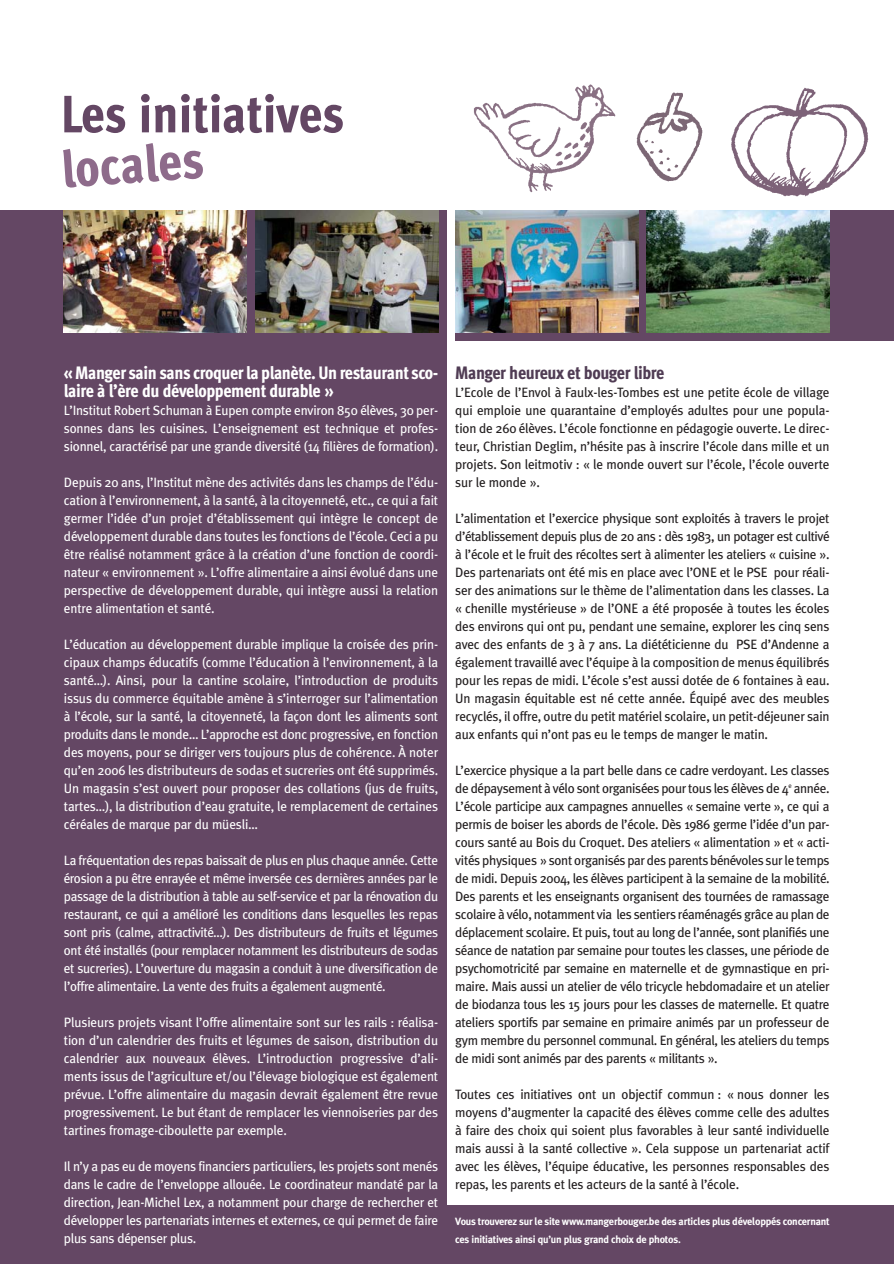
<style>
.page{position:relative;width:894px;height:1264px;background:#fff}
.page>*{position:absolute;margin:0;border:0;box-sizing:border-box;transform-origin:0 0}
.t1{font:800 52.5px "Meta Cond";letter-spacing:-.005em;color:#644764}
.t2{font:800 52.5px "Meta Cond";color:#8e6b8b}
.t3{font:800 18px/18px "Meta Cond";letter-spacing:-.02em;color:#fff}
.t4{font:800 18px "Meta Cond";letter-spacing:-.02em;color:#503c54}
.t5{font:13.5px/18px "Meta Plus";letter-spacing:-.015em;color:#231f20;text-align:justify}
.t6{font:13.5px/18px "Meta Plus";letter-spacing:-.015em;color:#fff;text-align:justify}
.t7{font:700 10.5px/18px "Meta Plus";letter-spacing:-.02em;color:#fff}
</style>
<div class="page">
<div style="left:446px;top:1205px;width:447px;height:58px;background:#644764"></div>
<div style="left:455px;top:210px;width:438px;height:131px;background:#644764"></div>
<div style="left:0;top:210px;width:447px;height:1053px;background:#644764"></div>
<img style="left:473px;top:84px;width:143px;height:109px">
<img style="left:636px;top:92px;width:67px;height:90px">
<img style="left:731px;top:87px;width:138px;height:110px">
<img style="left:64px;top:210px;width:183px;height:122px">
<img style="left:255px;top:210px;width:183px;height:122px">
<img style="left:455px;top:210px;width:183px;height:122px">
<img style="left:646px;top:210px;width:183px;height:122px">
<h1 class="t1" style="left:61px;top:94px;width:285px">Les initiatives</h1>
<h1 class="t2" style="left:60px;top:149px;width:144px;rotate:-4deg">locales</h1>
<h2 class="t3" style="left:64px;top:365px;width:376px">« Manger sain sans croquer la planète. Un restaurant sco&shy;laire à l’ère du développement durable »</h2>
<p class="t6" style="left:64px;top:401px;width:376px">L’Institut Robert Schuman à Eupen compte environ 850 élèves, 30 per&shy;sonnes dans les cuisines. L’enseignement est technique et profes&shy;sionnel, caractérisé par une grande diversité (14 filières de formation).</p>
<p class="t6" style="left:64px;top:473px;width:376px">Depuis 20 ans, l’Institut mène des activités dans les champs de l’édu&shy;cation à l’environnement, à la santé, à la citoyenneté, etc., ce qui a fait germer l’idée d’un projet d’établissement qui intègre le concept de développement durable dans toutes les fonctions de l’école. Ceci a pu être réalisé notamment grâce à la création d’une fonction de coordi&shy;nateur « environnement ». L’offre alimentaire a ainsi évolué dans une perspective de développement durable, qui intègre aussi la relation entre alimentation et santé.</p>
<p class="t6" style="left:64px;top:635px;width:376px">L’éducation au développement durable implique la croisée des prin&shy;cipaux champs éducatifs (comme l’éducation à l’environnement, à la santé…). Ainsi, pour la cantine scolaire, l’introduction de produits issus du commerce équitable amène à s’interroger sur l’alimentation à l’école, sur la santé, la citoyenneté, la façon dont les aliments sont produits dans le monde… L’approche est donc progressive, en fonction des moyens, pour se diriger vers toujours plus de cohérence. À noter qu’en 2006 les distributeurs de sodas et sucreries ont été supprimés.<br>Un magasin s’est ouvert pour proposer des collations (jus de fruits, tartes…), la distribution d’eau gratuite, le remplacement de certaines céréales de marque par du müesli…</p>
<p class="t6" style="left:64px;top:851px;width:376px">La fréquentation des repas baissait de plus en plus chaque année. Cette érosion a pu être enrayée et même inversée ces dernières années par le passage de la distribution à table au self-service et par la rénovation du restaurant, ce qui a amélioré les conditions dans lesquelles les repas sont pris (calme, attractivité…). Des distributeurs de fruits et légumes ont été installés (pour remplacer notamment les distributeurs de sodas et sucreries). L’ouverture du magasin a conduit à une diversification de l’offre alimentaire. La vente des fruits a également augmenté.</p>
<p class="t6" style="left:64px;top:1013px;width:376px">Plusieurs projets visant l’offre alimentaire sont sur les rails : réalisa&shy;tion d’un calendrier des fruits et légumes de saison, distribution du calendrier aux nouveaux élèves. L’introduction progressive d’ali&shy;ments issus de l’agriculture et/ou l’élevage biologique est également prévue. L’offre alimentaire du magasin devrait également être revue progressivement. Le but étant de remplacer les viennoiseries par des tartines fromage-ciboulette par exemple.</p>
<p class="t6" style="left:64px;top:1157px;width:376px">Il n’y a pas eu de moyens financiers particuliers, les projets sont menés dans le cadre de l’enveloppe allouée. Le coordinateur mandaté par la direction, Jean-Michel Lex, a notamment pour charge de rechercher et développer les partenariats internes et externes, ce qui permet de faire plus sans dépenser plus.</p>
<h2 class="t4" style="left:455px;top:365px;width:211px">Manger heureux et bouger libre</h2>
<p class="t5" style="left:455px;top:383px;width:376px">L’Ecole de l’Envol à Faulx-les-Tombes est une petite école de village qui emploie une quarantaine d’employés adultes pour une popula&shy;tion de 260 élèves. L’école fonctionne en pédagogie ouverte. Le direc&shy;teur, Christian Deglim, n’hésite pas à inscrire l’école dans mille et un projets. Son leitmotiv : « le monde ouvert sur l’école, l’école ouverte sur le monde ».</p>
<p class="t5" style="left:455px;top:509px;width:376px">L’alimentation et l’exercice physique sont exploités à travers le projet d’établissement depuis plus de 20 ans : dès 1983, un potager est cultivé à l’école et le fruit des récoltes sert à alimenter les ateliers « cuisine ».<br>Des partenariats ont été mis en place avec l’ONE et le PSE pour réali&shy;ser des animations sur le thème de l’alimentation dans les classes. La « chenille mystérieuse » de l’ONE a été proposée à toutes les écoles des environs qui ont pu, pendant une semaine, explorer les cinq sens avec des enfants de 3 à 7 ans. La diététicienne du PSE d’Andenne a également travaillé avec l’équipe à la composition de menus équilibrés pour les repas de midi. L’école s’est aussi dotée de 6 fontaines à eau.<br>Un magasin équitable est né cette année. Équipé avec des meubles recyclés, il offre, outre du petit matériel scolaire, un petit-déjeuner sain aux enfants qui n’ont pas eu le temps de manger le matin.</p>
<p class="t5" style="left:455px;top:761px;width:376px">L’exercice physique a la part belle dans ce cadre verdoyant. Les classes de dépaysement à vélo sont organisées pour tous les élèves de 4<sup>e</sup> année.<br>L’école participe aux campagnes annuelles « semaine verte », ce qui a permis de boiser les abords de l’école. Dès 1986 germe l’idée d’un par&shy;cours santé au Bois du Croquet. Des ateliers « alimentation » et « acti&shy;vités physiques » sont organisés par des parents bénévoles sur le temps de midi. Depuis 2004, les élèves participent à la semaine de la mobilité.<br>Des parents et les enseignants organisent des tournées de ramassage scolaire à vélo, notamment via les sentiers réaménagés grâce au plan de déplacement scolaire. Et puis, tout au long de l’année, sont planifiés une séance de natation par semaine pour toutes les classes, une période de psychomotricité par semaine en maternelle et de gymnastique en pri&shy;maire. Mais aussi un atelier de vélo tricycle hebdomadaire et un atelier de biodanza tous les 15 jours pour les classes de maternelle. Et quatre ateliers sportifs par semaine en primaire animés par un professeur de gym membre du personnel communal. En général, les ateliers du temps de midi sont animés par des parents « militants ».</p>
<p class="t5" style="left:455px;top:1085px;width:376px">Toutes ces initiatives ont un objectif commun : « nous donner les moyens d’augmenter la capacité des élèves comme celle des adultes à faire des choix qui soient plus favorables à leur santé individuelle mais aussi à la santé collective ». Cela suppose un partenariat actif avec les élèves, l’équipe éducative, les personnes responsables des repas, les parents et les acteurs de la santé à l’école.</p>
<p class="t7" style="left:455px;top:1212px;width:376px">Vous trouverez sur le site www.mangerbouger.be des articles plus développés concernant ces initiatives ainsi qu’un plus grand choix de photos.</p>
</div>
